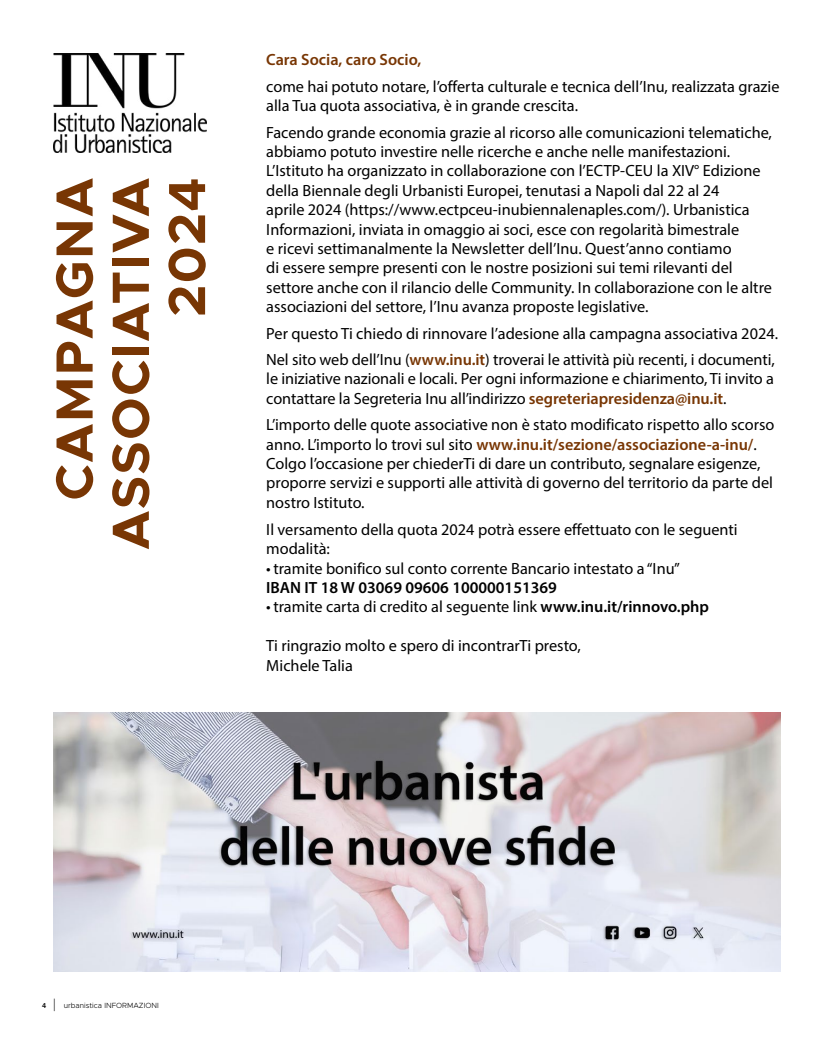
<style>
.page{position:relative;width:833px;height:1053px;background:#fff}
.page>*{position:absolute;margin:0;border:0;box-sizing:border-box;transform-origin:0 0}
.t1{font:700 52.5px/56.2px "Metropolis";letter-spacing:.025em;color:#783604;text-align:right}
.t2{font:16.25px/19.4px "Myriad Pro";color:#000}
.t3{font:600 16.25px "Myriad Pro";color:#000}
.t4{font:600 16.25px "Myriad Pro";color:#783604}
.t5{font:300 7.5px "Metropolis";color:#000}
.s1{font-weight:600;color:#783604}
.s2{font-weight:600}
.s3{font-family:"Myriad Pro";font-weight:600}
.s4{font-family:"Myriad Pro";font-size:12.5px}
</style>
<div class="page">
<img style="left:54px;top:53px;width:152px;height:99px">
<img style="left:54px;top:712px;width:726px;height:259px">
<h1 class="t1" style="left:46px;top:550px;width:374px;rotate:-90deg">CAMPAGNA<br>ASSOCIATIVA<br>2024</h1>
<p class="t4" style="left:266px;top:50px;width:156px">Cara Socia, caro Socio,</p>
<p class="t2" style="left:266px;top:76px;width:515px">come hai potuto notare, l’offerta culturale e tecnica dell’Inu, realizzata grazie alla Tua quota associativa, è in grande crescita.</p>
<p class="t2" style="left:266px;top:122px;width:507px">Facendo grande economia grazie al ricorso alle comunicazioni telematiche, abbiamo potuto investire nelle ricerche e anche nelle manifestazioni.<br>L’Istituto ha organizzato in collaborazione con l’ECTP-CEU la XIV° Edizione della Biennale degli Urbanisti Europei, tenutasi a Napoli dal 22 al 24<br>aprile 2024 (https://www.ectpceu-inubiennalenaples.com/). Urbanistica Informazioni, inviata in omaggio ai soci, esce con regolarità bimestrale<br>e ricevi settimanalmente la Newsletter dell’Inu. Quest’anno contiamo<br>di essere sempre presenti con le nostre posizioni sui temi rilevanti del settore anche con il rilancio delle Community. In collaborazione con le altre associazioni del settore, l’Inu avanza proposte legislative.</p>
<p class="t2" style="left:266px;top:319px;width:513px;line-height:26.5px">Per questo Ti chiedo di rinnovare l’adesione alla campagna associativa 2024.<br>Nel sito web dell’Inu (<span class="s1">www.inu.it</span>) troverai le attività più recenti, i documenti,</p>
<p class="t2" style="left:266px;top:369px;width:509px">le iniziative nazionali e locali. Per ogni informazione e chiarimento, Ti invito a contattare la Segreteria Inu all’indirizzo <span class="s1">segreteriapresidenza@inu.it</span>.</p>
<p class="t2" style="left:266px;top:415px;width:509px">L’importo delle quote associative non è stato modificato rispetto allo scorso anno. L’importo lo trovi sul sito <span class="s1">www.inu.it/sezione/associazione-a-inu/</span>.<br>Colgo l’occasione per chiederTi di dare un contributo, segnalare esigenze, proporre servizi e supporti alle attività di governo del territorio da parte del nostro Istituto.</p>
<p class="t2" style="left:266px;top:519px;width:473px">Il versamento della quota 2024 potrà essere effettuato con le seguenti modalità:</p>
<p class="t2" style="left:266px;top:558px;width:415px">•tramite bonifico sul conto corrente Bancario intestato a “Inu”</p>
<p class="t3" style="left:266px;top:577px;width:292px">IBAN IT 18 W 03069 09606 100000151369</p>
<p class="t2" style="left:266px;top:597px;width:444px">•tramite carta di credito al seguente link <span class="s2">www.inu.it/rinnovo.php</span></p>
<p class="t2" style="left:266px;top:635px;width:316px">Ti ringrazio molto e spero di incontrarTi presto,<br>Michele Talia</p>
<p class="t5" style="left:42px;top:1000px;width:118px"><span class="s3">4</span> <span class="s4">|</span> urbanistica INFORMAZIONI</p>
</div>
